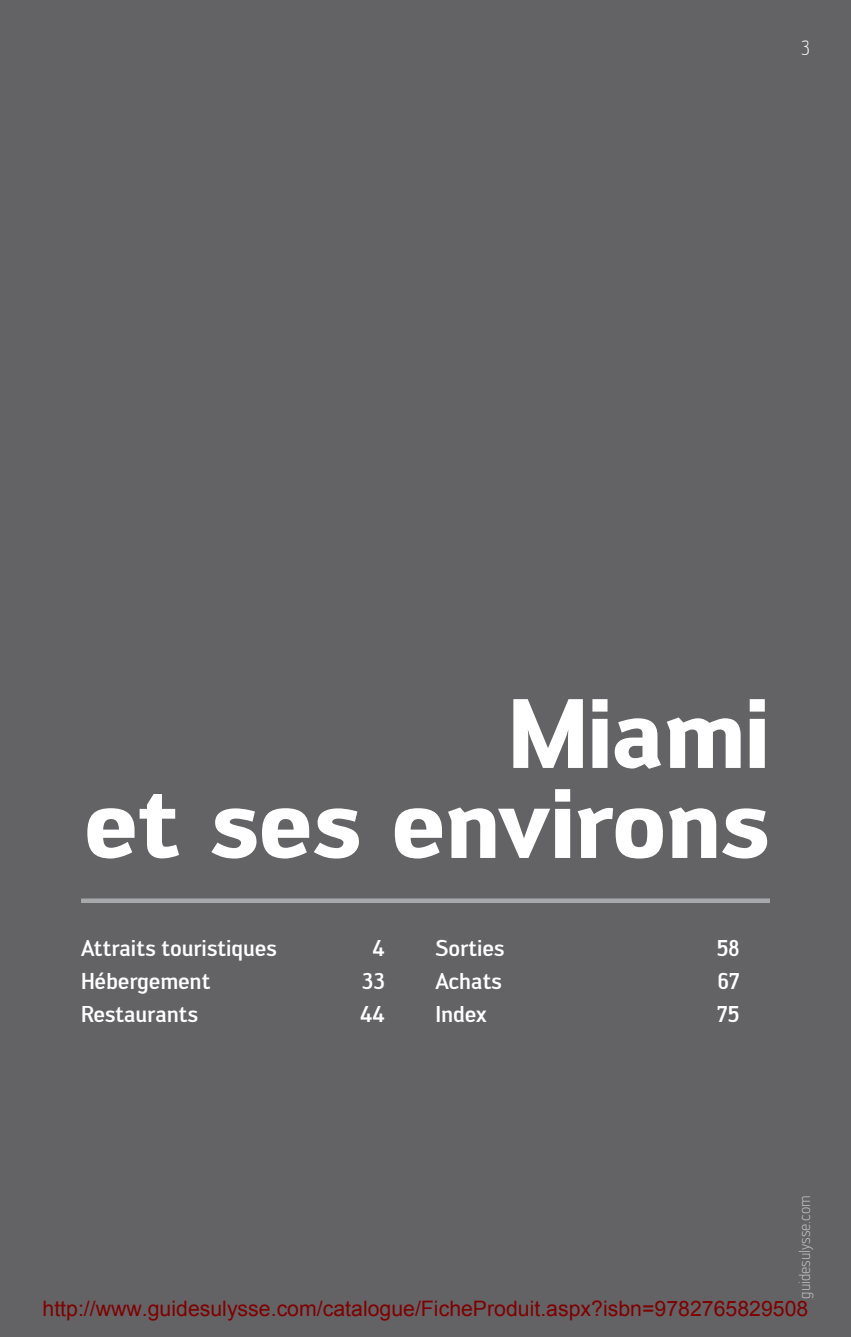
<style>
.page{position:relative;width:851px;height:1337px;background:#fff}
.page>*{position:absolute;margin:0;border:0;box-sizing:border-box;transform-origin:0 0}
.t1{font:700 96.75px/90px "Engel";letter-spacing:-.01em;color:#fff;text-align:right;scale:.95 1}
.t2{font:500 22.5px "Engel";letter-spacing:-.01em;color:#fff;scale:.95 1}
.t3{font:21.38px "Arial";color:#800000}
.t4{font:300 20.25px "Engel";color:#fff;scale:.9 1}
.t5{font:300 15.75px "Engel";color:#c7c8ca;scale:.95 1}
</style>
<div class="page">
<div style="left:0;top:0;width:850px;height:1336px;background:#636366"></div>
<div style="left:81px;top:898px;width:689px;height:5px;background:#a8a9ad"></div>
<p class="t4" style="left:801px;top:36px;width:11px">3</p>
<h1 class="t1" style="left:84px;top:687px;width:723px">Miami<br>et ses environs</h1>
<p class="t2" style="left:81px;top:934px;width:208px">Attraits touristiques</p>
<p class="t2" style="left:372px;top:934px;width:15px">4</p>
<p class="t2" style="left:81px;top:967px;width:138px">Hébergement</p>
<p class="t2" style="left:362px;top:967px;width:26px">33</p>
<p class="t2" style="left:81px;top:1000px;width:125px">Restaurants</p>
<p class="t2" style="left:360px;top:1000px;width:28px">44</p>
<p class="t2" style="left:435px;top:934px;width:74px">Sorties</p>
<p class="t2" style="left:716px;top:934px;width:26px">58</p>
<p class="t2" style="left:435px;top:967px;width:71px">Achats</p>
<p class="t2" style="left:717px;top:967px;width:25px">67</p>
<p class="t2" style="left:435px;top:1000px;width:56px">Index</p>
<p class="t2" style="left:716px;top:1000px;width:25px">75</p>
<p class="t5" style="left:795px;top:1298px;width:110px;rotate:-90deg">guidesulysse.com</p>
<p class="t3" style="left:43px;top:1294px;width:767px">http://www.guidesulysse.com/catalogue/FicheProduit.aspx?isbn=9782765829508</p>
</div>
